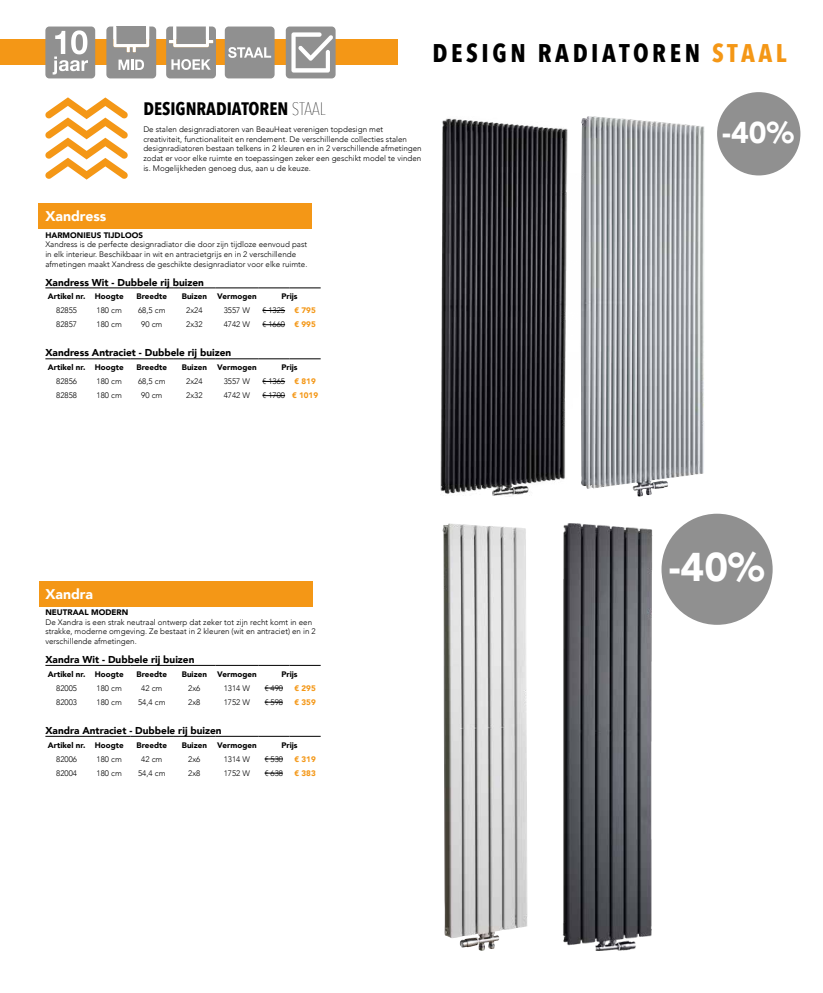
<style>
.page{position:relative;width:823px;height:993px;background:#fff}
.page>*{position:absolute;margin:0;border:0;box-sizing:border-box;transform-origin:0 0}
.t1{font:900 40px "Avenir";color:#fff}
.t2{font:900 30px "Avenir";color:#fff}
.t3{font:700 25.5px "Avenir Next Condensed";letter-spacing:.14em;color:#000}
.t4{font:700 18px "Avenir Next Condensed";color:#000}
.t5{font:900 14px "Avenir";color:#fff}
.t6{font:900 10px "Avenir";color:#000}
.t7{font:300 8px/9.6px "Avenir";color:#000}
.t8{font:900 8px "Avenir";color:#000}
.t9{font:900 8px "Avenir";color:#f49716}
.s1{color:#f49716}
.s2{font-weight:200}
.s3{font-weight:900;color:#f49716}
</style>
<div class="page">
<div style="left:38px;top:203px;width:274px;height:26px;background:#f49716"></div>
<div style="left:39px;top:581px;width:274px;height:26px;background:#f49716"></div>
<div style="left:0;top:40px;width:397px;height:25px;background:#f49716"></div>
<hr style="left:45px;top:287px;width:43px;height:1px;background:#000">
<hr style="left:88px;top:287px;width:42px;height:1px;background:#000">
<hr style="left:130px;top:287px;width:43px;height:1px;background:#000">
<hr style="left:173px;top:287px;width:42px;height:1px;background:#000">
<hr style="left:215px;top:287px;width:43px;height:1px;background:#000">
<hr style="left:258px;top:287px;width:31px;height:1px;background:#000">
<hr style="left:289px;top:287px;width:31px;height:1px;background:#000">
<hr style="left:45px;top:358px;width:43px;height:1px;background:#000">
<hr style="left:88px;top:358px;width:42px;height:1px;background:#000">
<hr style="left:130px;top:358px;width:43px;height:1px;background:#000">
<hr style="left:173px;top:358px;width:42px;height:1px;background:#000">
<hr style="left:215px;top:358px;width:43px;height:1px;background:#000">
<hr style="left:258px;top:358px;width:31px;height:1px;background:#000">
<hr style="left:289px;top:358px;width:31px;height:1px;background:#000">
<hr style="left:45px;top:664px;width:43px;height:1px;background:#000">
<hr style="left:88px;top:664px;width:42px;height:1px;background:#000">
<hr style="left:130px;top:664px;width:43px;height:1px;background:#000">
<hr style="left:173px;top:664px;width:42px;height:1px;background:#000">
<hr style="left:215px;top:664px;width:43px;height:1px;background:#000">
<hr style="left:258px;top:664px;width:31px;height:1px;background:#000">
<hr style="left:289px;top:664px;width:31px;height:1px;background:#000">
<hr style="left:45px;top:735px;width:43px;height:1px;background:#000">
<hr style="left:88px;top:735px;width:42px;height:1px;background:#000">
<hr style="left:130px;top:735px;width:43px;height:1px;background:#000">
<hr style="left:173px;top:735px;width:42px;height:1px;background:#000">
<hr style="left:215px;top:735px;width:43px;height:1px;background:#000">
<hr style="left:258px;top:735px;width:31px;height:1px;background:#000">
<hr style="left:289px;top:735px;width:31px;height:1px;background:#000">
<svg style="left:262px;top:310px;width:23px;height:1px"></svg>
<svg style="left:262px;top:324px;width:23px;height:1px"></svg>
<svg style="left:262px;top:381px;width:23px;height:1px"></svg>
<svg style="left:262px;top:395px;width:23px;height:1px"></svg>
<svg style="left:264px;top:687px;width:19px;height:1px"></svg>
<svg style="left:264px;top:701px;width:19px;height:1px"></svg>
<svg style="left:264px;top:758px;width:19px;height:1px"></svg>
<svg style="left:264px;top:772px;width:19px;height:1px"></svg>
<div style="left:716px;top:92px;width:84px;height:83px;background:#909090;border-radius:50%"></div>
<div style="left:661px;top:513px;width:111px;height:111px;background:#909090;border-radius:50%"></div>
<svg style="left:45px;top:97px;width:83px;height:82px"></svg>
<img style="left:593px;top:116px;width:111px;height:380px">
<img style="left:440px;top:116px;width:153px;height:380px">
<img style="left:442px;top:523px;width:85px;height:427px">
<img style="left:563px;top:523px;width:110px;height:427px">
<div style="left:45px;top:27px;width:50px;height:51px;background:#909090;border-radius:4px"></div>
<svg style="left:53px;top:30px;width:35px;height:44px"></svg>
<svg style="left:106px;top:27px;width:50px;height:51px;background:#a3a2a1"></svg>
<div style="left:225px;top:27px;width:49px;height:51px;background:#909090;border-radius:4px"></div>
<svg style="left:228px;top:47px;width:43px;height:11px"></svg>
<div style="left:285px;top:27px;width:50px;height:51px;background:#909090;border-radius:4px"></div>
<svg style="left:291px;top:32px;width:42px;height:40px"></svg>
<svg style="left:166px;top:27px;width:50px;height:51px;background:#a5a4a3"></svg>
<h3 class="t3" style="left:432px;top:37px;width:355px">DESIGN RADIATOREN <span class="s1">STAAL</span></h3>
<h3 class="t4" style="left:143px;top:98px;width:183px">DESIGNRADIATOREN <span class="s2">STAAL</span></h3>
<p class="t7" style="left:143px;top:124px;width:279px">De stalen designradiatoren van BeauHeat verenigen topdesign met creativiteit, functionaliteit en rendement. De verschillende collecties stalen designradiatoren bestaan telkens in 2 kleuren en in 2 verschillende afmetingen zodat er voor elke ruimte en toepassingen zeker een geschikt model te vinden is. Mogelijkheden genoeg dus, aan u de keuze.</p>
<h3 class="t5" style="left:45px;top:204px;width:62px">Xandress</h3>
<p class="t8" style="left:45px;top:228px;width:99px">HARMONIEUS TIJDLOOS</p>
<p class="t7" style="left:45px;top:240px;width:263px">Xandress is de perfecte designradiator die door zijn tijdloze eenvoud past in elk interieur. Beschikbaar in wit en antracietgrijs en in 2 verschillende afmetingen maakt Xandress de geschikte designradiator voor elke ruimte.</p>
<p class="t6" style="left:45px;top:273px;width:160px">Xandress Wit - Dubbele rij buizen</p>
<p class="t8" style="left:48px;top:289px;width:77px">Artikel nr. Hoogte</p>
<p class="t8" style="left:136px;top:289px;width:32px">Breedte</p>
<p class="t8" style="left:182px;top:289px;width:27px">Buizen</p>
<p class="t8" style="left:217px;top:289px;width:41px">Vermogen</p>
<p class="t8" style="left:281px;top:289px;width:18px">Prijs</p>
<p class="t7" style="left:56px;top:305px;width:22px">82855</p>
<p class="t7" style="left:97px;top:305px;width:27px">180 cm</p>
<p class="t7" style="left:138px;top:305px;width:29px">68,5 cm</p>
<p class="t7" style="left:186px;top:305px;width:18px">2x24</p>
<p class="t7" style="left:224px;top:305px;width:28px">3557 W</p>
<p class="t7" style="left:262px;top:305px;width:55px">€ 1325 <span class="s3">€ 795</span></p>
<p class="t7" style="left:56px;top:320px;width:22px">82857</p>
<p class="t7" style="left:97px;top:320px;width:27px">180 cm</p>
<p class="t7" style="left:141px;top:320px;width:23px">90 cm</p>
<p class="t7" style="left:186px;top:320px;width:18px">2x32</p>
<p class="t7" style="left:224px;top:320px;width:28px">4742 W</p>
<p class="t7" style="left:262px;top:320px;width:55px">€ 1660 <span class="s3">€ 995</span></p>
<p class="t6" style="left:45px;top:344px;width:187px">Xandress Antraciet - Dubbele rij buizen</p>
<p class="t8" style="left:48px;top:360px;width:77px">Artikel nr. Hoogte</p>
<p class="t8" style="left:136px;top:360px;width:32px">Breedte</p>
<p class="t8" style="left:182px;top:360px;width:27px">Buizen</p>
<p class="t8" style="left:217px;top:360px;width:41px">Vermogen</p>
<p class="t8" style="left:281px;top:360px;width:18px">Prijs</p>
<p class="t7" style="left:56px;top:376px;width:22px">82856</p>
<p class="t7" style="left:97px;top:376px;width:27px">180 cm</p>
<p class="t7" style="left:138px;top:376px;width:29px">68,5 cm</p>
<p class="t7" style="left:186px;top:376px;width:18px">2x24</p>
<p class="t7" style="left:224px;top:376px;width:28px">3557 W</p>
<p class="t7" style="left:262px;top:376px;width:55px">€ 1365 <span class="s3">€ 819</span></p>
<p class="t7" style="left:56px;top:390px;width:22px">82858</p>
<p class="t7" style="left:97px;top:390px;width:27px">180 cm</p>
<p class="t7" style="left:141px;top:390px;width:23px">90 cm</p>
<p class="t7" style="left:186px;top:390px;width:18px">2x32</p>
<p class="t7" style="left:224px;top:390px;width:28px">4742 W</p>
<p class="t7" style="left:262px;top:390px;width:57px">€ 1700 <span class="s3">€ 1019</span></p>
<h2 class="t2" style="left:721px;top:107px;width:73px">-40%</h2>
<h3 class="t5" style="left:45px;top:581px;width:49px">Xandra</h3>
<p class="t8" style="left:45px;top:605px;width:84px">NEUTRAAL MODERN</p>
<p class="t7" style="left:45px;top:617px;width:272px">De Xandra is een strak neutraal ontwerp dat zeker tot zijn recht komt in een strakke, moderne omgeving. Ze bestaat in 2 kleuren (wit en antraciet) en in 2 verschillende afmetingen.</p>
<p class="t6" style="left:45px;top:650px;width:150px">Xandra Wit - Dubbele rij buizen</p>
<p class="t8" style="left:48px;top:667px;width:77px">Artikel nr. Hoogte</p>
<p class="t8" style="left:136px;top:667px;width:32px">Breedte</p>
<p class="t8" style="left:182px;top:667px;width:27px">Buizen</p>
<p class="t8" style="left:217px;top:667px;width:41px">Vermogen</p>
<p class="t8" style="left:281px;top:667px;width:18px">Prijs</p>
<p class="t7" style="left:56px;top:683px;width:22px">82005</p>
<p class="t7" style="left:97px;top:683px;width:27px">180 cm</p>
<p class="t7" style="left:141px;top:683px;width:23px">42 cm</p>
<p class="t7" style="left:188px;top:683px;width:14px">2x6</p>
<p class="t7" style="left:224px;top:683px;width:28px">1314 W</p>
<p class="t7" style="left:264px;top:683px;width:20px">€ 490</p>
<p class="t9" style="left:294px;top:680px;width:23px">€ 295</p>
<p class="t7" style="left:56px;top:697px;width:22px">82003</p>
<p class="t7" style="left:97px;top:697px;width:27px">180 cm</p>
<p class="t7" style="left:138px;top:697px;width:29px">54,4 cm</p>
<p class="t7" style="left:188px;top:697px;width:14px">2x8</p>
<p class="t7" style="left:224px;top:697px;width:28px">1752 W</p>
<p class="t7" style="left:264px;top:697px;width:20px">€ 598</p>
<p class="t9" style="left:294px;top:695px;width:23px">€ 359</p>
<p class="t6" style="left:45px;top:721px;width:178px">Xandra Antraciet - Dubbele rij buizen</p>
<p class="t8" style="left:48px;top:737px;width:77px">Artikel nr. Hoogte</p>
<p class="t8" style="left:136px;top:737px;width:32px">Breedte</p>
<p class="t8" style="left:182px;top:737px;width:27px">Buizen</p>
<p class="t8" style="left:217px;top:737px;width:41px">Vermogen</p>
<p class="t8" style="left:281px;top:737px;width:18px">Prijs</p>
<p class="t7" style="left:56px;top:753px;width:22px">82006</p>
<p class="t7" style="left:97px;top:753px;width:27px">180 cm</p>
<p class="t7" style="left:141px;top:753px;width:23px">42 cm</p>
<p class="t7" style="left:188px;top:753px;width:14px">2x6</p>
<p class="t7" style="left:224px;top:753px;width:28px">1314 W</p>
<p class="t7" style="left:264px;top:753px;width:20px">€ 530</p>
<p class="t9" style="left:294px;top:751px;width:23px">€ 319</p>
<p class="t7" style="left:56px;top:768px;width:22px">82004</p>
<p class="t7" style="left:97px;top:768px;width:27px">180 cm</p>
<p class="t7" style="left:138px;top:768px;width:29px">54,4 cm</p>
<p class="t7" style="left:188px;top:768px;width:14px">2x8</p>
<p class="t7" style="left:224px;top:768px;width:28px">1752 W</p>
<p class="t7" style="left:264px;top:768px;width:20px">€ 638</p>
<p class="t9" style="left:294px;top:765px;width:23px">€ 383</p>
<h1 class="t1" style="left:668px;top:532px;width:97px">-40%</h1>
</div>
